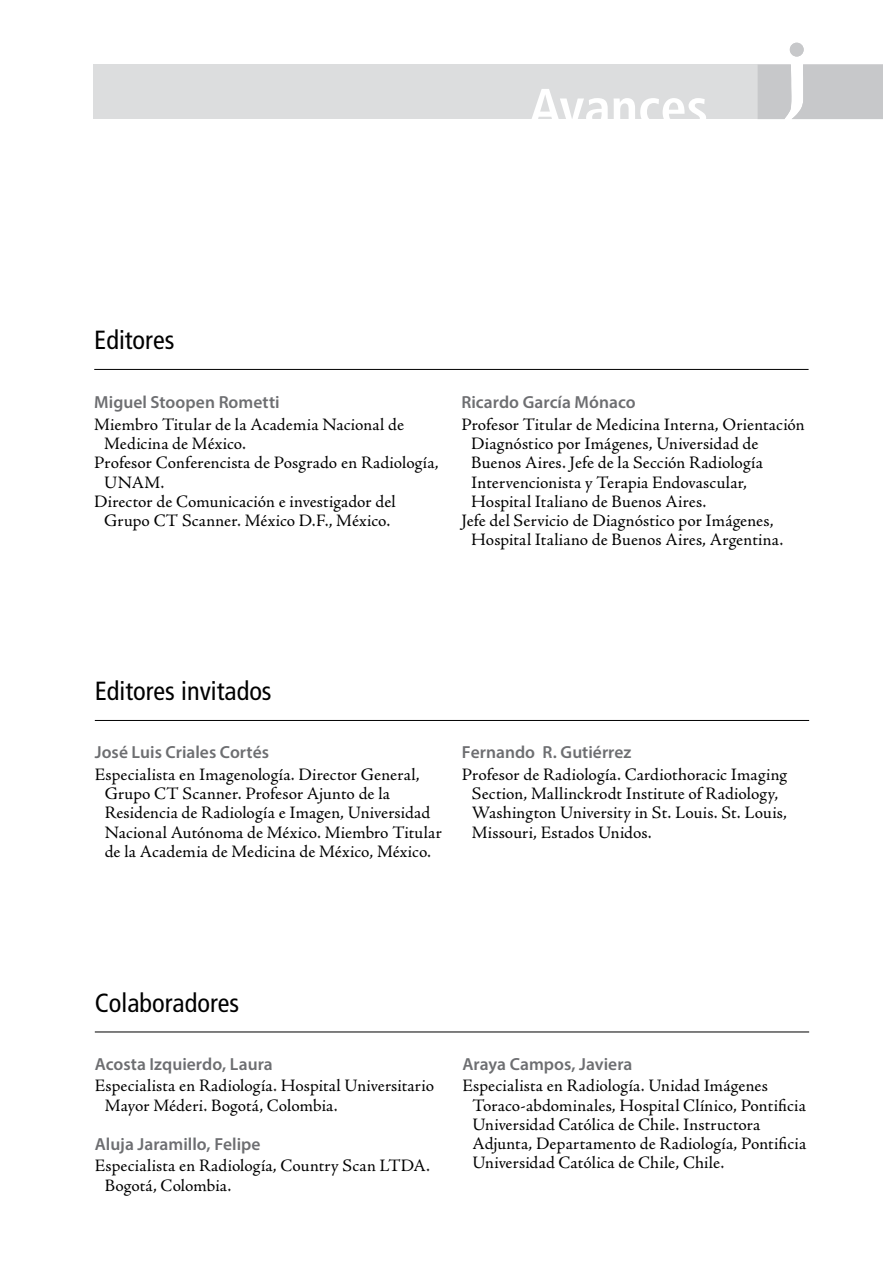
<style>
.page{position:relative;width:883px;height:1265px;background:#fff}
.page>*{position:absolute;margin:0;border:0;box-sizing:border-box;transform-origin:0 0}
.t1{font:700 condensed 52.5px "Frutiger LT Std";color:#fff}
.t2{font:condensed 26.25px "Frutiger LT Std";color:#000}
.t3{font:17.5px/19.2px "Adobe Jenson Pro";letter-spacing:.005em;color:#000}
.t4{font:600 17.5px "Myriad Pro";color:#6d6e71}
</style>
<div class="page">
<div style="left:93px;top:64px;width:665px;height:55px;background:#dcddde"></div>
<div style="left:790px;top:43px;width:14px;height:14px;background:#c7c8ca;border-radius:50%"></div>
<svg style="left:758px;top:64px;width:125px;height:55px;background:#cccdce"></svg>
<hr style="left:95px;top:1032px;width:714px;height:1px;background:#000">
<hr style="left:94px;top:369px;width:715px;height:1px;background:#000">
<hr style="left:95px;top:720px;width:714px;height:1px;background:#000">
<h1 class="t1" style="left:529px;top:76px;width:180px">Avances</h1>
<h2 class="t2" style="left:94px;top:325px;width:82px">Editores</h2>
<p class="t4" style="left:94px;top:391px;width:187px">Miguel Stoopen Rometti</p>
<p class="t3" style="left:94px;top:415px;width:311px">Miembro Titular de la Academia Nacional de</p>
<p class="t3" style="left:104px;top:434px;width:143px">Medicina de México.</p>
<p class="t3" style="left:94px;top:454px;width:346px">Profesor Conferencista de Posgrado en Radiología,</p>
<p class="t3" style="left:104px;top:473px;width:62px">UNAM.</p>
<p class="t3" style="left:94px;top:492px;width:303px">Director de Comunicación e investigador del</p>
<p class="t3" style="left:104px;top:511px;width:288px">Grupo CT Scanner. México D.F., México.</p>
<p class="t4" style="left:461px;top:391px;width:176px">Ricardo García Mónaco</p>
<p class="t3" style="left:461px;top:415px;width:345px">Profesor Titular de Medicina Interna, Orientación</p>
<p class="t3" style="left:471px;top:434px;width:289px">Diagnóstico por Imágenes, Universidad de</p>
<p class="t3" style="left:471px;top:454px;width:293px">Buenos Aires. Jefe de la Sección Radiología</p>
<p class="t3" style="left:471px;top:473px;width:277px">Intervencionista y Terapia Endovascular,</p>
<p class="t3" style="left:471px;top:492px;width:236px">Hospital Italiano de Buenos Aires.</p>
<p class="t3" style="left:461px;top:511px;width:314px">Jefe del Servicio de Diagnóstico por Imágenes,</p>
<p class="t3" style="left:471px;top:531px;width:314px">Hospital Italiano de Buenos Aires, Argentina.</p>
<h2 class="t2" style="left:95px;top:676px;width:178px">Editores invitados</h2>
<p class="t4" style="left:95px;top:741px;width:176px">José Luis Criales Cortés</p>
<p class="t3" style="left:105px;top:765px;width:339px;text-indent:-10px">Especialista en Imagenología. Director General, Grupo CT Scanner. Profesor Ajunto de la Residencia de Radiología e Imagen, Universidad Nacional Autónoma de México. Miembro Titular de la Academia de Medicina de México, México.</p>
<p class="t4" style="left:462px;top:741px;width:171px">Fernando R. Gutiérrez</p>
<p class="t3" style="left:472px;top:765px;width:317px;text-indent:-10px">Profesor de Radiología. Cardiothoracic Imaging Section, Mallinckrodt Institute of Radiology, Washington University in St. Louis. St. Louis, Missouri, Estados Unidos.</p>
<h2 class="t2" style="left:95px;top:987px;width:146px">Colaboradores</h2>
<p class="t4" style="left:95px;top:1053px;width:179px">Acosta Izquierdo, Laura</p>
<p class="t3" style="left:105px;top:1077px;width:331px;text-indent:-10px">Especialista en Radiología. Hospital Universitario<br>Mayor Méderi. Bogotá, Colombia.</p>
<p class="t4" style="left:95px;top:1133px;width:167px">Aluja Jaramillo, Felipe</p>
<p class="t3" style="left:105px;top:1157px;width:327px;text-indent:-10px">Especialista en Radiología, Country Scan LTDA.<br>Bogotá, Colombia.</p>
<p class="t4" style="left:462px;top:1053px;width:171px">Araya Campos, Javiera</p>
<p class="t3" style="left:472px;top:1077px;width:335px;text-indent:-10px">Especialista en Radiología. Unidad Imágenes Toraco-abdominales, Hospital Clínico, Pontificia Universidad Católica de Chile. Instructora Adjunta, Departamento de Radiología, Pontificia Universidad Católica de Chile, Chile.</p>
</div>
